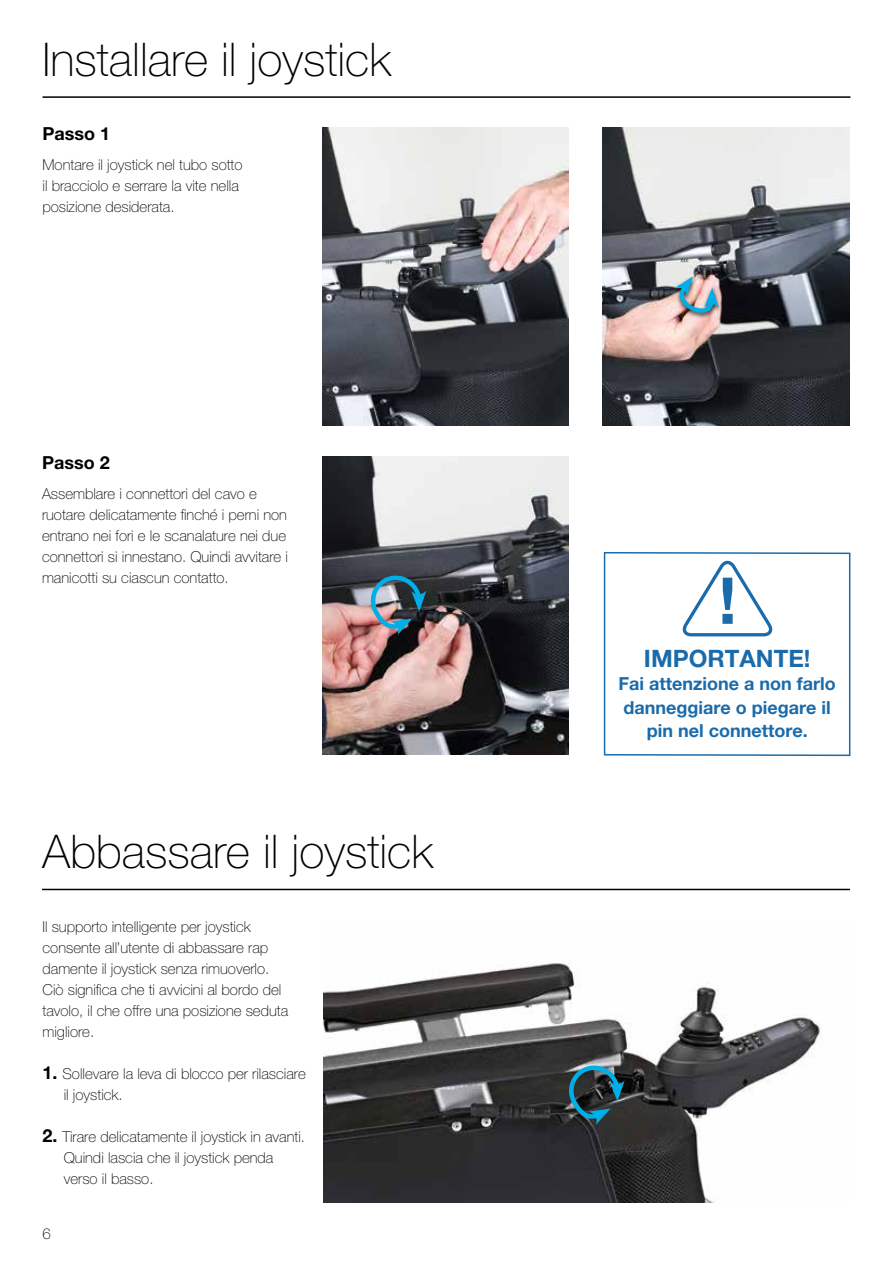
<style>
.page{position:relative;width:893px;height:1263px;background:#fff}
.page>*{position:absolute;margin:0;border:0;box-sizing:border-box;transform-origin:0 0}
.t1{font:100 46.5px "Helvetica Neue LT Pro";color:#000}
.t2{font:700 24px "Helvetica Neue LT Pro";color:#1a6bab}
.t3{font:700 18px/23.5px "Helvetica Neue LT Pro";color:#1a6bab;text-align:center}
.t4{font:700 18px "Helvetica Neue LT Pro";color:#000}
.t5{font:100 15px/21px "Helvetica Neue LT Pro";color:#000}
.s1{font-weight:700;font-size:18px}
</style>
<div class="page">
<hr style="left:43px;top:96px;width:807px;height:2px;background:#000">
<img style="left:322px;top:128px;width:247px;height:297px">
<img style="left:603px;top:128px;width:246px;height:297px">
<img style="left:322px;top:456px;width:247px;height:298px">
<div style="left:672px;top:276px;width:51px;height:44px;background:#000;opacity:.75"></div>
<svg style="left:675px;top:276px;width:44px;height:41px;background:#a1afb7"></svg>
<hr style="left:42px;top:889px;width:808px;height:1px;background:#000">
<img style="left:323px;top:963px;width:499px;height:239px">
<img style="left:368px;top:573px;width:58px;height:62px">
<svg style="left:566px;top:1063px;width:59px;height:62px;background:#2f505c"></svg>
<svg style="left:603px;top:552px;width:248px;height:205px"></svg>
<svg style="left:678px;top:561px;width:95px;height:77px"></svg>
<h1 class="t1" style="left:43px;top:33px;width:350px">Installare il joystick</h1>
<p class="t4" style="left:43px;top:123px;width:69px">Passo 1</p>
<p class="t5" style="left:43px;top:154px;width:202px">Montare il joystick nel tubo sotto il bracciolo e serrare la vite nella posizione desiderata.</p>
<p class="t4" style="left:42px;top:452px;width:69px">Passo 2</p>
<p class="t5" style="left:42px;top:483px;width:248px">Assemblare i connettori del cavo e ruotare delicatamente finché i perni non entrano nei fori e le scanalature nei due connettori si innestano. Quindi avvitare i manicotti su ciascun contatto.</p>
<h1 class="t1" style="left:43px;top:825px;width:392px">Abbassare il joystick</h1>
<p class="t5" style="left:43px;top:916px;width:247px">Il supporto intelligente per joystick consente all’utente di abbassare rap damente il joystick senza rimuoverlo.<br>Ciò significa che ti avvicini al bordo del tavolo, il che offre una posizione seduta migliore.</p>
<p class="t5" style="left:64px;top:1063px;width:244px;text-indent:-21px"><span class="s1">1.</span> Sollevare la leva di blocco per rilasciare il joystick.</p>
<p class="t5" style="left:64px;top:1126px;width:243px;text-indent:-21px"><span class="s1">2.</span> Tirare delicatamente il joystick in avanti.<br>Quindi lascia che il joystick penda verso il basso.</p>
<p class="t5" style="left:43px;top:1223px;width:10px">6</p>
<h2 class="t2" style="left:644px;top:643px;width:168px">IMPORTANTE!</h2>
<p class="t3" style="left:619px;top:672px;width:219px">Fai attenzione a non farlo danneggiare o piegare il pin nel connettore.</p>
</div>
